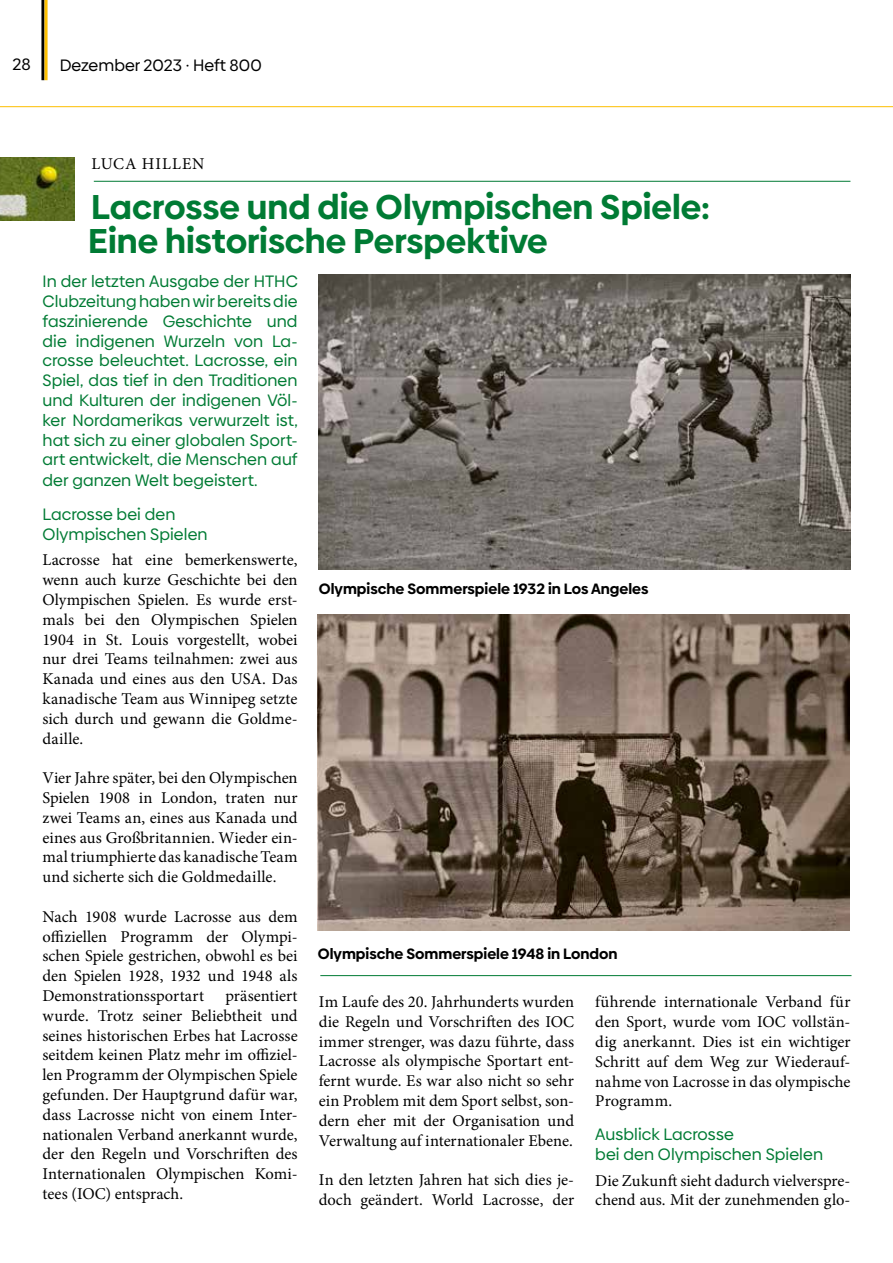
<style>
.page{position:relative;width:893px;height:1263px;background:#fff}
.page>*{position:absolute;margin:0;border:0;box-sizing:border-box;transform-origin:0 0}
.t1{font:700 34.5px/34.5px "Biennale";color:#007b34}
.t2{font:16.5px/19.8px "Minion Pro";color:#000;text-align:justify}
.t3{font:16.5px/20px "Biennale";letter-spacing:.005em;color:#007b34}
.t4{font:16.5px "Biennale";color:#000}
.t5{font:16.5px "Minion Pro";letter-spacing:.06em;color:#000}
.t6{font:700 15px "Biennale";color:#000}
</style>
<div class="page">
<hr style="left:41px;top:0;width:3px;height:80px;background:#000">
<hr style="left:45px;top:0;width:3px;height:80px;background:#fdbf00">
<hr style="left:0;top:106px;width:893px;height:1px;background:#fdbf00">
<img style="left:0;top:158px;width:75px;height:63px">
<hr style="left:94px;top:181px;width:756px;height:1px;background:#007b34">
<img style="left:318px;top:614px;width:531px;height:316px">
<img style="left:319px;top:274px;width:531px;height:295px">
<hr style="left:320px;top:975px;width:531px;height:1px;background:#007b34">
<p class="t4" style="left:12px;top:55px;width:20px">28</p>
<p class="t4" style="left:60px;top:55px;width:204px">Dezember 2023 · Heft 800</p>
<p class="t5" style="left:91px;top:153px;width:115px">LUCA HILLEN</p>
<h1 class="t1" style="left:88px;top:189px;width:623px">Lacrosse und die Olympischen Spiele:<br>Eine historische Perspektive</h1>
<p class="t3" style="left:43px;top:271px;width:257px;text-align:justify">In der letzten Ausgabe der HTHC Clubzeitung haben wir bereits die faszinierende Geschichte und die indigenen Wurzeln von La&shy;crosse beleuchtet. Lacrosse, ein Spiel, das tief in den Traditionen und Kulturen der indigenen Völ&shy;ker Nordamerikas verwurzelt ist, hat sich zu einer globalen Sport&shy;art entwickelt, die Menschen auf der ganzen Welt begeistert.</p>
<p class="t3" style="left:43px;top:504px;width:167px">Lacrosse bei den<br>Olympischen Spielen</p>
<p class="t2" style="left:43px;top:550px;width:257px">Lacrosse hat eine bemerkenswerte, wenn auch kurze Geschichte bei den Olympischen Spielen. Es wurde erst&shy;mals bei den Olympischen Spielen 1904 in St. Louis vorgestellt, wobei nur drei Teams teilnahmen: zwei aus Kanada und eines aus den USA. Das kanadische Team aus Winnipeg setzte sich durch und gewann die Goldme&shy;daille.</p>
<p class="t2" style="left:43px;top:768px;width:257px">Vier Jahre später, bei den Olympischen Spielen 1908 in London, traten nur zwei Teams an, eines aus Kanada und eines aus Großbritannien. Wieder ein&shy;mal triumphierte das kanadische Team und sicherte sich die Goldmedaille.</p>
<p class="t2" style="left:43px;top:907px;width:257px">Nach 1908 wurde Lacrosse aus dem offiziellen Programm der Olympi&shy;schen Spiele gestrichen, obwohl es bei den Spielen 1928, 1932 und 1948 als Demonstrationssportart</p>
<p class="t6" style="left:319px;top:579px;width:331px">Olympische Sommerspiele 1932 in Los Angeles</p>
<p class="t6" style="left:318px;top:944px;width:301px">Olympische Sommerspiele 1948 in London</p>
<p class="t2" style="left:595px;top:992px;width:257px">führende internationale Verband für den Sport, wurde vom IOC vollstän&shy;dig anerkannt. Dies ist ein wichtiger Schritt auf dem Weg zur Wiederauf&shy;nahme von Lacrosse in das olympische Programm.</p>
<p class="t3" style="left:595px;top:1124px;width:229px">Ausblick Lacrosse<br>bei den Olympischen Spielen</p>
<p class="t2" style="left:595px;top:1170px;width:257px">Die Zukunft sieht dadurch vielverspre&shy;chend aus. Mit der zunehmenden glo-</p>
<p class="t2" style="left:43px;top:986px;width:257px;text-indent:183px">präsentiert wurde. Trotz seiner Beliebtheit und seines historischen Erbes hat Lacrosse seitdem keinen Platz mehr im offiziel&shy;len Programm der Olympischen Spiele gefunden. Der Hauptgrund dafür war, dass Lacrosse nicht von einem Inter&shy;nationalen Verband anerkannt wurde, der den Regeln und Vorschriften des Internationalen Olympischen Komi&shy;tees (IOC) entsprach.</p>
<p class="t2" style="left:319px;top:992px;width:257px">Im Laufe des 20. Jahrhunderts wurden die Regeln und Vorschriften des IOC immer strenger, was dazu führte, dass Lacrosse als olympische Sportart ent&shy;fernt wurde. Es war also nicht so sehr ein Problem mit dem Sport selbst, son&shy;dern eher mit der Organisation und Verwaltung auf internationaler Ebene.</p>
<p class="t2" style="left:319px;top:1170px;width:257px">In den letzten Jahren hat sich dies je&shy;doch geändert. World Lacrosse, der</p>
</div>
